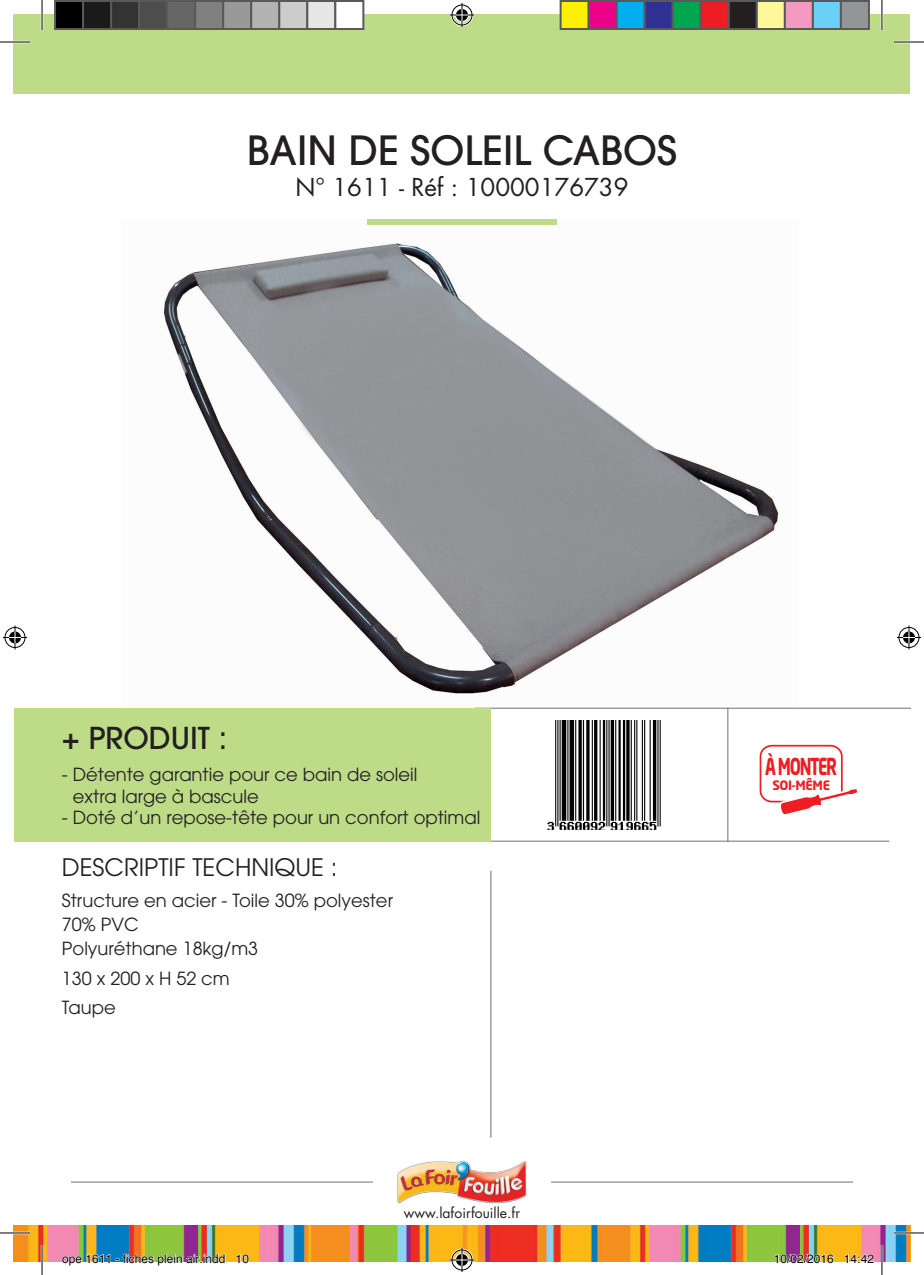
<style>
.page{position:relative;width:924px;height:1275px;background:#fff}
.page>*{position:absolute;margin:0;border:0;box-sizing:border-box;transform-origin:0 0}
.t1{font:500 40px "ITC Avant Garde Std";color:#231f20}
.t2{font:500 30px "ITC Avant Garde Std";color:#231f20}
.t3{font:24px "Futura";color:#231f20}
.t4{font:24px "ITC Avant Garde Std";color:#231f20}
.t5{font:700 23.2px "Neo Sans";letter-spacing:-.075em;color:#ee1d23;scale:.7 1}
.t6{font:18px/24px "ITC Avant Garde Std";color:#231f20}
.t7{font:14px "Futura";color:#231f20}
.t8{font:700 12.8px "Neo Sans";letter-spacing:-.025em;color:#ee1d23}
.t9{font:12px "Helvetica";color:#000}
</style>
<div class="page">
<img style="left:163px;top:219px;width:616px;height:475px">
<hr style="left:474px;top:707px;width:435px;height:1px;background:#6f7073">
<hr style="left:490px;top:840px;width:399px;height:1px;background:#6f7073">
<hr style="left:727px;top:707px;width:1px;height:134px;background:#6f7073">
<div style="left:14px;top:707px;width:476px;height:134px;background:#bedb88"></div>
<div style="left:14px;top:14px;width:895px;height:79px;background:#bedb88"></div>
<div style="left:367px;top:219px;width:189px;height:6px;background:#bedb88"></div>
<img style="left:397px;top:1160px;width:129px;height:44px">
<hr style="left:551px;top:1181px;width:301px;height:1px;background:#6f7073">
<hr style="left:71px;top:1181px;width:302px;height:1px;background:#6f7073">
<img style="left:14px;top:1225px;width:895px;height:36px">
<hr style="left:490px;top:870px;width:1px;height:267px;background:#6f7073">
<img style="left:547px;top:721px;width:114px;height:109px">
<svg style="left:759px;top:745px;width:99px;height:70px"></svg>
<hr style="left:0;top:41px;width:30px;height:2px;background:#fff">
<hr style="left:893px;top:41px;width:30px;height:2px;background:#fff">
<hr style="left:0;top:1231px;width:30px;height:3px;background:#fff">
<hr style="left:893px;top:1231px;width:30px;height:3px;background:#fff">
<hr style="left:41px;top:0;width:2px;height:30px;background:#fff">
<hr style="left:41px;top:1245px;width:2px;height:30px;background:#fff">
<hr style="left:880px;top:0;width:2px;height:30px;background:#fff">
<hr style="left:880px;top:1245px;width:2px;height:30px;background:#fff">
<hr style="left:0;top:42px;width:30px;height:1px;background:#000">
<hr style="left:893px;top:42px;width:30px;height:1px;background:#000">
<hr style="left:0;top:1232px;width:30px;height:1px;background:#000">
<hr style="left:893px;top:1232px;width:30px;height:1px;background:#000">
<hr style="left:42px;top:0;width:1px;height:30px;background:#000">
<hr style="left:42px;top:1245px;width:1px;height:30px;background:#000">
<hr style="left:881px;top:0;width:1px;height:30px;background:#000">
<hr style="left:881px;top:1245px;width:1px;height:30px;background:#000">
<svg style="left:450px;top:3px;width:24px;height:24px"></svg>
<svg style="left:450px;top:1248px;width:24px;height:24px"></svg>
<svg style="left:3px;top:625px;width:24px;height:24px"></svg>
<svg style="left:897px;top:625px;width:23px;height:24px"></svg>
<div style="left:55px;top:1px;width:28px;height:28px;background:#000"></div>
<div style="left:54px;top:0;width:30px;height:30px;border:2px solid #595959"></div>
<div style="left:83px;top:1px;width:28px;height:28px;background:#1a1a1a"></div>
<div style="left:82px;top:0;width:30px;height:30px;border:2px solid #595959"></div>
<div style="left:111px;top:1px;width:28px;height:28px;background:#333"></div>
<div style="left:110px;top:0;width:30px;height:30px;border:2px solid #595959"></div>
<div style="left:139px;top:1px;width:28px;height:28px;background:#4d4d4d"></div>
<div style="left:138px;top:0;width:30px;height:30px;border:2px solid #595959"></div>
<div style="left:167px;top:1px;width:28px;height:28px;background:#666"></div>
<div style="left:166px;top:0;width:30px;height:30px;border:2px solid #595959"></div>
<div style="left:195px;top:1px;width:28px;height:28px;background:#808080"></div>
<div style="left:194px;top:0;width:30px;height:30px;border:2px solid #595959"></div>
<div style="left:223px;top:1px;width:28px;height:28px;background:#999"></div>
<div style="left:222px;top:0;width:30px;height:30px;border:2px solid #595959"></div>
<div style="left:251px;top:1px;width:28px;height:28px;background:#b3b3b3"></div>
<div style="left:250px;top:0;width:30px;height:30px;border:2px solid #595959"></div>
<div style="left:279px;top:1px;width:28px;height:28px;background:#ccc"></div>
<div style="left:278px;top:0;width:30px;height:30px;border:2px solid #595959"></div>
<div style="left:307px;top:1px;width:28px;height:28px;background:#e6e6e6"></div>
<div style="left:306px;top:0;width:30px;height:30px;border:2px solid #595959"></div>
<div style="left:335px;top:1px;width:28px;height:28px;background:#fff"></div>
<div style="left:334px;top:0;width:30px;height:30px;border:2px solid #595959"></div>
<div style="left:560px;top:1px;width:28px;height:28px;background:#fff101"></div>
<div style="left:559px;top:0;width:30px;height:30px;border:2px solid #595959"></div>
<div style="left:588px;top:1px;width:28px;height:28px;background:#ed028c"></div>
<div style="left:587px;top:0;width:30px;height:30px;border:2px solid #595959"></div>
<div style="left:616px;top:1px;width:28px;height:28px;background:#00aeef"></div>
<div style="left:615px;top:0;width:30px;height:30px;border:2px solid #595959"></div>
<div style="left:644px;top:1px;width:28px;height:28px;background:#2e3092"></div>
<div style="left:643px;top:0;width:30px;height:30px;border:2px solid #595959"></div>
<div style="left:672px;top:1px;width:28px;height:28px;background:#00a54f"></div>
<div style="left:671px;top:0;width:30px;height:30px;border:2px solid #595959"></div>
<div style="left:700px;top:1px;width:28px;height:28px;background:#ee1d23"></div>
<div style="left:699px;top:0;width:30px;height:30px;border:2px solid #595959"></div>
<div style="left:728px;top:1px;width:28px;height:28px;background:#231f20"></div>
<div style="left:727px;top:0;width:30px;height:30px;border:2px solid #595959"></div>
<div style="left:756px;top:1px;width:28px;height:28px;background:#fff79a"></div>
<div style="left:755px;top:0;width:30px;height:30px;border:2px solid #595959"></div>
<div style="left:784px;top:1px;width:28px;height:28px;background:#f499c2"></div>
<div style="left:783px;top:0;width:30px;height:30px;border:2px solid #595959"></div>
<div style="left:812px;top:1px;width:28px;height:28px;background:#6bcff6"></div>
<div style="left:811px;top:0;width:30px;height:30px;border:2px solid #595959"></div>
<div style="left:840px;top:1px;width:28px;height:28px;background:#939598"></div>
<div style="left:839px;top:0;width:30px;height:30px;border:2px solid #595959"></div>
<svg style="left:61px;top:1253px;width:164px;height:9px"></svg>
<svg style="left:236px;top:1253px;width:13px;height:9px"></svg>
<svg style="left:773px;top:1253px;width:61px;height:9px"></svg>
<svg style="left:843px;top:1253px;width:31px;height:9px"></svg>
<h1 class="t1" style="left:247px;top:125px;width:431px">BAIN DE SOLEIL CABOS</h1>
<h3 class="t3" style="left:295px;top:172px;width:334px">N° 1611 - Réf : 10000176739</h3>
<h2 class="t2" style="left:62px;top:719px;width:167px">+ PRODUIT :</h2>
<p class="t6" style="left:73px;top:763px;width:346px;line-height:21.6px;text-indent:-11px">- Détente garantie pour ce bain de soleil extra large à bascule</p>
<p class="t6" style="left:62px;top:805px;width:420px">- Doté d’un repose-tête pour un confort optimal</p>
<h3 class="t4" style="left:62px;top:852px;width:277px">DESCRIPTIF TECHNIQUE :</h3>
<p class="t6" style="left:62px;top:888px;width:332px">Structure en acier - Toile 30% polyester<br>70% PVC<br>Polyuréthane 18kg/m3</p>
<p class="t6" style="left:62px;top:963px;width:169px;line-height:29.6px">130 x 200 x H 52 cm<br>Taupe</p>
<p class="t7" style="left:404px;top:1204px;width:117px">www.lafoirfouille.fr</p>
<p class="t5" style="left:765px;top:751px;width:104px">À MONTER</p>
<p class="t8" style="left:772px;top:777px;width:59px">SOI-MÊME</p>
<p class="t9" style="left:62px;top:1249px;width:188px">ope 1611 - fiches plein air.indd 10</p>
<p class="t9" style="left:773px;top:1249px;width:102px">10/02/2016 14:42</p>
</div>
